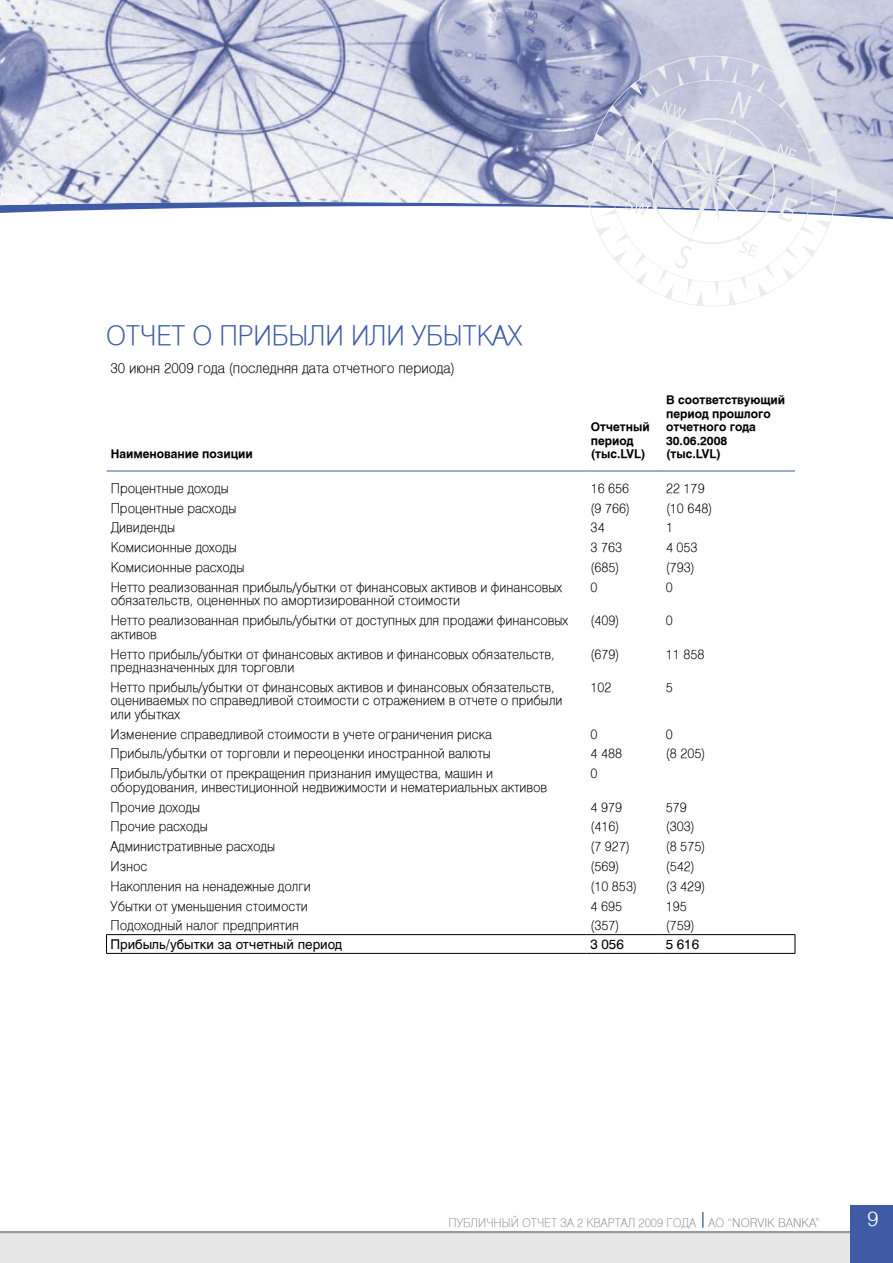
<style>
.page{position:relative;width:893px;height:1263px;background:#fff}
.page>*{position:absolute;margin:0;border:0;box-sizing:border-box;transform-origin:0 0}
.t1{font:27px "Swiss 721 cyril TL Light";color:#3f5ba6}
.t2{font:300 21px "Swiss 721 TL";color:#fff}
.t3{font:14.25px "Swiss 721 cyril TL Light";color:#000}
.t4{font:13.5px/13.5px "Swiss 721 cyril TL Light";color:#000}
.t5{font:13.5px "Swiss 721 TL";color:#000}
.t6{font:700 12px/13.5px "Swiss 721 TL";color:#000}
.t7{font:12px "Swiss 721 cyril TL Light";color:#999}
.s1{font-family:"Swiss 721 TL";font-weight:300}
</style>
<div class="page">
<div style="left:850px;top:1205px;width:43px;height:58px;background:#3f5ba6"></div>
<svg style="left:0;top:1212px;width:850px;height:51px"></svg>
<img style="left:0;top:0;width:893px;height:216px">
<svg style="left:587px;top:56px;width:250px;height:250px"></svg>
<hr style="left:106px;top:471px;width:480px;height:1px;background:#3f5ba6">
<hr style="left:586px;top:471px;width:76px;height:1px;background:#3f5ba6">
<hr style="left:662px;top:471px;width:133px;height:1px;background:#3f5ba6">
<hr style="left:106px;top:934px;width:480px;height:1px;background:#000">
<svg style="left:106px;top:935px;width:1px;height:18px"></svg>
<hr style="left:586px;top:934px;width:76px;height:1px;background:#000">
<hr style="left:662px;top:934px;width:133px;height:1px;background:#000">
<svg style="left:795px;top:935px;width:1px;height:18px"></svg>
<hr style="left:106px;top:953px;width:480px;height:1px;background:#000">
<hr style="left:586px;top:953px;width:76px;height:1px;background:#000">
<hr style="left:662px;top:953px;width:133px;height:1px;background:#000">
<h1 class="t1" style="left:106px;top:319px;width:36px">Отчет</h1>
<h1 class="t1" style="left:192px;top:319px;width:46px">о прибыли</h1>
<h1 class="t1" style="left:351px;top:319px;width:18px">или</h1>
<h1 class="t1" style="left:412px;top:319px;width:17px">убытках</h1>
<p class="t3" style="left:111px;top:359px;width:346px">30 июня 2009 года (последняя дата отчетного периода)</p>
<p class="t6" style="left:111px;top:447px;width:144px">Наименование позиции</p>
<p class="t6" style="left:591px;top:420px;width:61px">Отчетный период (тыс.LVL)</p>
<p class="t6" style="left:666px;top:393px;width:121px">В соответствующий период прошлого отчетного года<br>30.06.2008<br>(тыс.LVL)</p>
<p class="t4" style="left:111px;top:481px;width:120px">Процентные доходы</p>
<p class="t4" style="left:591px;top:481px;width:40px">16 656</p>
<p class="t4" style="left:666px;top:481px;width:40px">22 179</p>
<p class="t4" style="left:111px;top:501px;width:127px">Процентные расходы</p>
<p class="t4" style="left:591px;top:501px;width:41px">(9 766)</p>
<p class="t4" style="left:666px;top:501px;width:48px">(10 648)</p>
<p class="t4" style="left:111px;top:521px;width:66px">Дивиденды</p>
<p class="t4" style="left:591px;top:521px;width:16px">34</p>
<p class="t4" style="left:666px;top:521px;width:9px">1</p>
<p class="t4" style="left:111px;top:541px;width:128px">Комисионные доходы</p>
<p class="t4" style="left:591px;top:541px;width:33px">3 763</p>
<p class="t4" style="left:666px;top:541px;width:33px">4 053</p>
<p class="t4" style="left:111px;top:560px;width:135px">Комисионные расходы</p>
<p class="t4" style="left:591px;top:560px;width:30px">(685)</p>
<p class="t4" style="left:666px;top:560px;width:30px">(793)</p>
<p class="t4" style="left:111px;top:580px;width:453px">Нетто реализованная прибыль/убытки от финансовых активов и финансовых обязательств, оцененных по амортизированной стоимости</p>
<p class="t4" style="left:591px;top:580px;width:9px">0</p>
<p class="t4" style="left:666px;top:580px;width:9px">0</p>
<p class="t4" style="left:111px;top:614px;width:459px">Нетто реализованная прибыль/убытки от доступных для продажи финансовых активов</p>
<p class="t4" style="left:591px;top:614px;width:30px">(409)</p>
<p class="t4" style="left:666px;top:614px;width:9px">0</p>
<p class="t4" style="left:111px;top:647px;width:445px">Нетто прибыль/убытки от финансовых активов и финансовых обязательств, предназначенных для торговли</p>
<p class="t4" style="left:591px;top:647px;width:30px">(679)</p>
<p class="t4" style="left:666px;top:647px;width:40px">11 858</p>
<p class="t4" style="left:111px;top:680px;width:453px">Нетто прибыль/убытки от финансовых активов и финансовых обязательств, оцениваемых по справедливой стоимости с отражением в отчете о прибыли или убытках</p>
<p class="t4" style="left:591px;top:680px;width:23px">102</p>
<p class="t4" style="left:666px;top:680px;width:9px">5</p>
<p class="t4" style="left:111px;top:727px;width:383px">Изменение справедливой стоимости в учете ограничения риска</p>
<p class="t4" style="left:591px;top:727px;width:9px">0</p>
<p class="t4" style="left:666px;top:727px;width:9px">0</p>
<p class="t4" style="left:111px;top:747px;width:382px">Прибыль/убытки от торговли и переоценки иностранной валюты</p>
<p class="t4" style="left:590px;top:747px;width:33px">4 488</p>
<p class="t4" style="left:666px;top:747px;width:41px">(8 205)</p>
<p class="t4" style="left:111px;top:767px;width:438px">Прибыль/убытки от прекращения признания имущества, машин и оборудования, инвестиционной недвижимости и нематериальных активов</p>
<p class="t4" style="left:590px;top:767px;width:9px">0</p>
<p class="t4" style="left:111px;top:800px;width:91px">Прочие доходы</p>
<p class="t4" style="left:590px;top:800px;width:33px">4 979</p>
<p class="t4" style="left:666px;top:800px;width:23px">579</p>
<p class="t4" style="left:111px;top:820px;width:99px">Прочие расходы</p>
<p class="t4" style="left:590px;top:820px;width:30px">(416)</p>
<p class="t4" style="left:666px;top:820px;width:30px">(303)</p>
<p class="t4" style="left:111px;top:840px;width:166px">Административные расходы</p>
<p class="t4" style="left:590px;top:840px;width:41px">(7 927)</p>
<p class="t4" style="left:666px;top:840px;width:41px">(8 575)</p>
<p class="t4" style="left:111px;top:859px;width:39px">Износ</p>
<p class="t4" style="left:590px;top:859px;width:30px">(569)</p>
<p class="t4" style="left:666px;top:859px;width:30px">(542)</p>
<p class="t4" style="left:111px;top:879px;width:202px">Накопления на ненадежные долги</p>
<p class="t4" style="left:590px;top:879px;width:48px">(10 853)</p>
<p class="t4" style="left:666px;top:879px;width:41px">(3 429)</p>
<p class="t4" style="left:111px;top:899px;width:199px">Убытки от уменьшения стоимости</p>
<p class="t4" style="left:590px;top:899px;width:33px">4 695</p>
<p class="t4" style="left:666px;top:899px;width:23px">195</p>
<p class="t4" style="left:111px;top:919px;width:190px">Подоходный налог предприятия</p>
<p class="t4" style="left:590px;top:919px;width:30px">(357)</p>
<p class="t4" style="left:666px;top:919px;width:30px">(759)</p>
<p class="t5" style="left:110px;top:936px;width:233px">Прибыль/убытки за отчетный период</p>
<p class="t5" style="left:590px;top:936px;width:35px">3 056</p>
<p class="t5" style="left:666px;top:936px;width:35px">5 616</p>
<p class="t7" style="left:449px;top:1215px;width:373px">ПУБЛИЧНЫЙ ОТЧЕТ ЗА 2 КВАРТАЛ 2009 ГОДА ао <span class="s1">“NORVIK BANKA”</span></p>
<h2 class="t2" style="left:867px;top:1206px;width:13px">9</h2>
</div>
